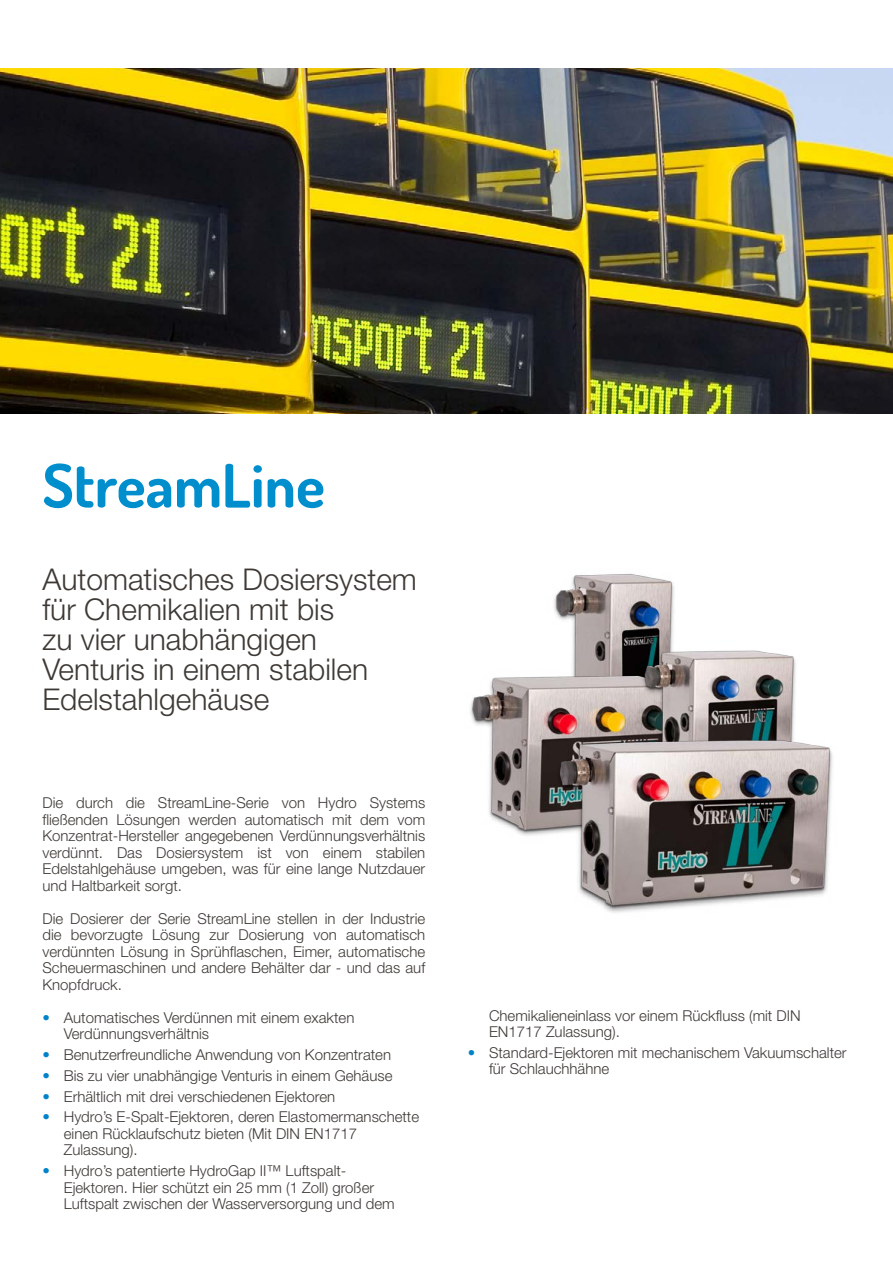
<style>
.page{position:relative;width:893px;height:1263px;background:#fff}
.page>*{position:absolute;margin:0;border:0;box-sizing:border-box;transform-origin:0 0}
.t1{font:700 60px "Dosis";color:#008ecd}
.t2{font:300 30px/30px "Helvetica Neue";color:#3e3935}
.t3{font:300 15px/16.5px "Helvetica Neue";color:#3e3935}
.s1{color:#0082c9}
</style>
<div class="page">
<img style="left:0;top:68px;width:893px;height:346px">
<img style="left:554px;top:573px;width:120px;height:79px">
<img style="left:470px;top:652px;width:128px;height:184px">
<img style="left:598px;top:630px;width:198px;height:105px">
<img style="left:558px;top:735px;width:275px;height:178px">
<h1 class="t1" style="left:43px;top:447px;width:284px">StreamLine</h1>
<h2 class="t2" style="left:43px;top:564px;width:376px">Automatisches Dosiersystem für Chemikalien mit bis<br>zu vier unabhängigen<br>Venturis in einem stabilen<br>Edelstahlgehäuse</h2>
<p class="t3" style="left:43px;top:794px;width:384px;text-align:justify">Die durch die StreamLine-Serie von Hydro Systems fließenden Lösungen werden automatisch mit dem vom Konzentrat-Hersteller angegebenen Verdünnungsverhältnis verdünnt. Das Dosiersystem ist von einem stabilen Edelstahlgehäuse umgeben, was für eine lange Nutzdauer und Haltbarkeit sorgt.</p>
<p class="t3" style="left:43px;top:910px;width:384px;text-align:justify">Die Dosierer der Serie StreamLine stellen in der Industrie die bevorzugte Lösung zur Dosierung von automatisch verdünnten Lösung in Sprühflaschen, Eimer, automatische Scheuermaschinen und andere Behälter dar - und das auf Knopfdruck.</p>
<p class="t3" style="left:64px;top:1009px;width:292px;text-indent:-21px"><span class="s1">•</span> Automatisches Verdünnen mit einem exakten<br>Verdünnungsverhältnis</p>
<p class="t3" style="left:43px;top:1046px;width:350px"><span class="s1">•</span> Benutzerfreundliche Anwendung von Konzentraten</p>
<p class="t3" style="left:43px;top:1067px;width:351px"><span class="s1">•</span> Bis zu vier unabhängige Venturis in einem Gehäuse</p>
<p class="t3" style="left:43px;top:1088px;width:294px"><span class="s1">•</span> Erhältlich mit drei verschiedenen Ejektoren</p>
<p class="t3" style="left:64px;top:1108px;width:357px;text-indent:-21px"><span class="s1">•</span> Hydro’s E-Spalt-Ejektoren, deren Elastomermanschette einen Rücklaufschutz bieten (Mit DIN EN1717<br>Zulassung).</p>
<p class="t3" style="left:64px;top:1162px;width:332px;text-indent:-21px"><span class="s1">•</span> Hydro’s patentierte HydroGap II™ Luftspalt-<br>Ejektoren. Hier schützt ein 25 mm (1 Zoll) großer<br>Luftspalt zwischen der Wasserversorgung und dem</p>
<p class="t3" style="left:489px;top:1007px;width:313px">Chemikalieneinlass vor einem Rückfluss (mit DIN<br>EN1717 Zulassung).</p>
<p class="t3" style="left:489px;top:1044px;width:359px;text-indent:-21px"><span class="s1">•</span> Standard-Ejektoren mit mechanischem Vakuumschalter für Schlauchhähne</p>
</div>
